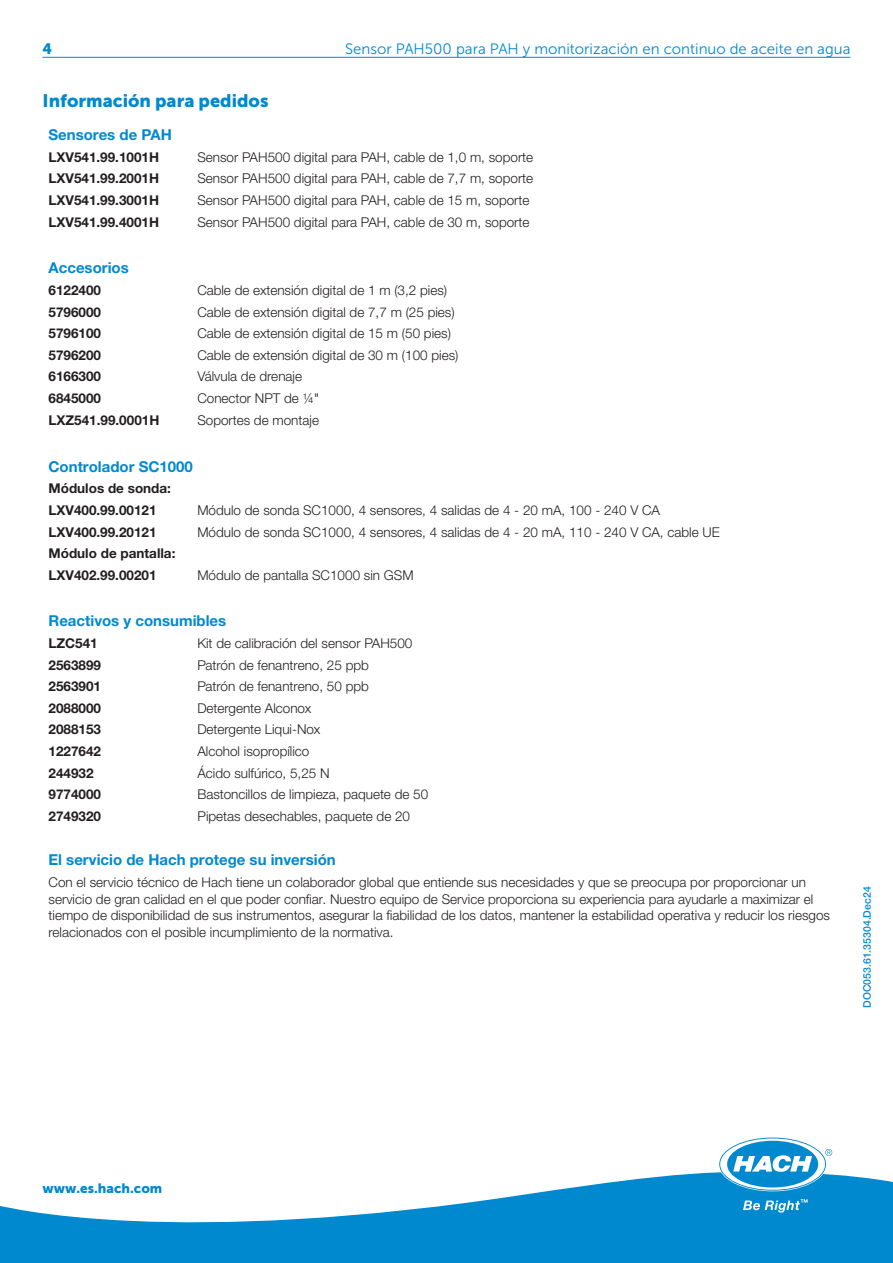
<style>
.page{position:relative;width:893px;height:1263px;background:#fff}
.page>*{position:absolute;margin:0;border:0;box-sizing:border-box;transform-origin:0 0}
.Head_2{font:18px "Museo Sans 900";color:#0089cf}
.Head_3_Text_1_Bold{font:700 15px "Helvetica Neue LTW1 G";color:#0089cf}
.Head_3{font:15px "Museo Sans 300";color:#0089cf}
.Head_3-2{font:15px "Museo Sans 900";color:#0089cf}
.Text_1{font:300 13.5px/16.5px "Helvetica Neue LTW1 G";color:#231f20}
.Text_1_Text_1_Bold{font:700 13.5px "Helvetica Neue LTW1 G";color:#231f20}
.Text_1_Bold{font:700 13.5px "Helvetica Neue LTW1 G";color:#231f20}
.Text_1_Color{font:13.5px "Museo Sans 900";color:#0089cf}
.t1{font:500 10.5px "Helvetica Neue LTW1 G";color:#0089cf}
.s1{font-weight:400}
</style>
<div class="page">
<svg style="left:0;top:1168px;width:893px;height:95px;fill:#0089cf"></svg>
<svg style="left:720px;top:1138px;width:112px;height:52px"></svg>
<svg style="left:743px;top:1199px;width:65px;height:13px"></svg>
<hr style="left:43px;top:57px;width:807px;height:1px;background:#0089cf">
<p class="Head_3-2" style="left:43px;top:40px;width:11px">4</p>
<p class="Head_3" style="left:345px;top:41px;width:507px">Sensor PAH500 para PAH y monitorización en continuo de aceite en agua</p>
<p class="Head_2" style="left:43px;top:91px;width:227px">Información para pedidos</p>
<p class="Head_3_Text_1_Bold" style="left:49px;top:125px;width:125px">Sensores de PAH</p>
<p class="Text_1_Text_1_Bold" style="left:49px;top:149px;width:112px">LXV541.99.1001H</p>
<p class="Text_1" style="left:197px;top:149px;width:337px">Sensor PAH500 digital para PAH, cable de 1,0 m, soporte</p>
<p class="Text_1_Text_1_Bold" style="left:49px;top:170px;width:112px">LXV541.99.2001H</p>
<p class="Text_1" style="left:197px;top:170px;width:337px">Sensor PAH500 digital para PAH, cable de 7,7 m, soporte</p>
<p class="Text_1_Text_1_Bold" style="left:49px;top:192px;width:112px">LXV541.99.3001H</p>
<p class="Text_1" style="left:197px;top:192px;width:333px">Sensor PAH500 digital para PAH, cable de 15 m, soporte</p>
<p class="Text_1_Text_1_Bold" style="left:49px;top:213px;width:112px">LXV541.99.4001H</p>
<p class="Text_1" style="left:197px;top:213px;width:333px">Sensor PAH500 digital para PAH, cable de 30 m, soporte</p>
<p class="Head_3_Text_1_Bold" style="left:49px;top:259px;width:82px">Accesorios</p>
<p class="Text_1_Text_1_Bold" style="left:49px;top:282px;width:54px">6122400</p>
<p class="Text_1" style="left:197px;top:282px;width:251px">Cable de extensión digital de 1 m (3,2 pies)</p>
<p class="Text_1_Text_1_Bold" style="left:49px;top:303px;width:54px">5796000</p>
<p class="Text_1" style="left:197px;top:303px;width:259px">Cable de extensión digital de 7,7 m (25 pies)</p>
<p class="Text_1_Text_1_Bold" style="left:49px;top:325px;width:54px">5796100</p>
<p class="Text_1" style="left:197px;top:325px;width:255px">Cable de extensión digital de 15 m (50 pies)</p>
<p class="Text_1_Text_1_Bold" style="left:49px;top:347px;width:54px">5796200</p>
<p class="Text_1" style="left:197px;top:347px;width:263px">Cable de extensión digital de 30 m (100 pies)</p>
<p class="Text_1_Text_1_Bold" style="left:49px;top:368px;width:54px">6166300</p>
<p class="Text_1" style="left:197px;top:368px;width:106px">Válvula de drenaje</p>
<p class="Text_1_Text_1_Bold" style="left:49px;top:390px;width:54px">6845000</p>
<p class="Text_1" style="left:197px;top:390px;width:124px">Conector NPT de ¼<span class="s1">"</span></p>
<p class="Text_1_Text_1_Bold" style="left:49px;top:412px;width:112px">LXZ541.99.0001H</p>
<p class="Text_1" style="left:197px;top:412px;width:123px">Soportes de montaje</p>
<p class="Head_3_Text_1_Bold" style="left:49px;top:457px;width:146px">Controlador SC1000</p>
<p class="Text_1_Bold" style="left:49px;top:480px;width:124px">Módulos de sonda:</p>
<p class="Text_1_Text_1_Bold" style="left:49px;top:502px;width:110px">LXV400.99.00121</p>
<p class="Text_1" style="left:197px;top:502px;width:464px">Módulo de sonda SC1000, 4 sensores, 4 salidas de 4 - 20 mA, 100 - 240 V CA</p>
<p class="Text_1_Text_1_Bold" style="left:49px;top:523px;width:110px">LXV400.99.20121</p>
<p class="Text_1" style="left:197px;top:523px;width:524px">Módulo de sonda SC1000, 4 sensores, 4 salidas de 4 - 20 mA, 110 - 240 V CA, cable UE</p>
<p class="Text_1_Bold" style="left:49px;top:545px;width:128px">Módulo de pantalla:</p>
<p class="Text_1_Text_1_Bold" style="left:49px;top:567px;width:110px">LXV402.99.00201</p>
<p class="Text_1" style="left:197px;top:567px;width:218px">Módulo de pantalla SC1000 sin GSM</p>
<p class="Head_3_Text_1_Bold" style="left:49px;top:612px;width:179px">Reactivos y consumibles</p>
<p class="Text_1_Text_1_Bold" style="left:49px;top:635px;width:51px">LZC541</p>
<p class="Text_1" style="left:197px;top:635px;width:217px">Kit de calibración del sensor PAH500</p>
<p class="Text_1_Text_1_Bold" style="left:49px;top:656px;width:54px">2563899</p>
<p class="Text_1" style="left:197px;top:656px;width:173px">Patrón de fenantreno, 25 ppb</p>
<p class="Text_1_Text_1_Bold" style="left:49px;top:678px;width:54px">2563901</p>
<p class="Text_1" style="left:197px;top:678px;width:173px">Patrón de fenantreno, 50 ppb</p>
<p class="Text_1_Text_1_Bold" style="left:49px;top:700px;width:54px">2088000</p>
<p class="Text_1" style="left:197px;top:700px;width:116px">Detergente Alconox</p>
<p class="Text_1_Text_1_Bold" style="left:49px;top:721px;width:54px">2088153</p>
<p class="Text_1" style="left:197px;top:721px;width:125px">Detergente Liqui-Nox</p>
<p class="Text_1_Text_1_Bold" style="left:49px;top:743px;width:54px">1227642</p>
<p class="Text_1" style="left:197px;top:743px;width:114px">Alcohol isopropílico</p>
<p class="Text_1_Text_1_Bold" style="left:49px;top:764px;width:47px">244932</p>
<p class="Text_1" style="left:197px;top:765px;width:134px">Ácido sulfúrico, 5,25 N</p>
<p class="Text_1_Text_1_Bold" style="left:49px;top:786px;width:54px">9774000</p>
<p class="Text_1" style="left:197px;top:786px;width:232px">Bastoncillos de limpieza, paquete de 50</p>
<p class="Text_1_Text_1_Bold" style="left:49px;top:808px;width:54px">2749320</p>
<p class="Text_1" style="left:197px;top:808px;width:214px">Pipetas desechables, paquete de 20</p>
<p class="Head_3_Text_1_Bold" style="left:49px;top:851px;width:289px">El servicio de Hach protege su inversión</p>
<p class="Text_1" style="left:49px;top:874px;width:783px">Con el servicio técnico de Hach tiene un colaborador global que entiende sus necesidades y que se preocupa por proporcionar un servicio de gran calidad en el que poder confiar. Nuestro equipo de Service proporciona su experiencia para ayudarle a maximizar el tiempo de disponibilidad de sus instrumentos, asegurar la fiabilidad de los datos, mantener la estabilidad operativa y reducir los riesgos relacionados con el posible incumplimiento de la normativa.</p>
<p class="t1" style="left:861px;top:1008px;width:123px;rotate:-90deg">DOC053.61.35304.Dec24</p>
<p class="Text_1_Color" style="left:43px;top:1181px;width:121px">www.es.hach.com</p>
</div>
